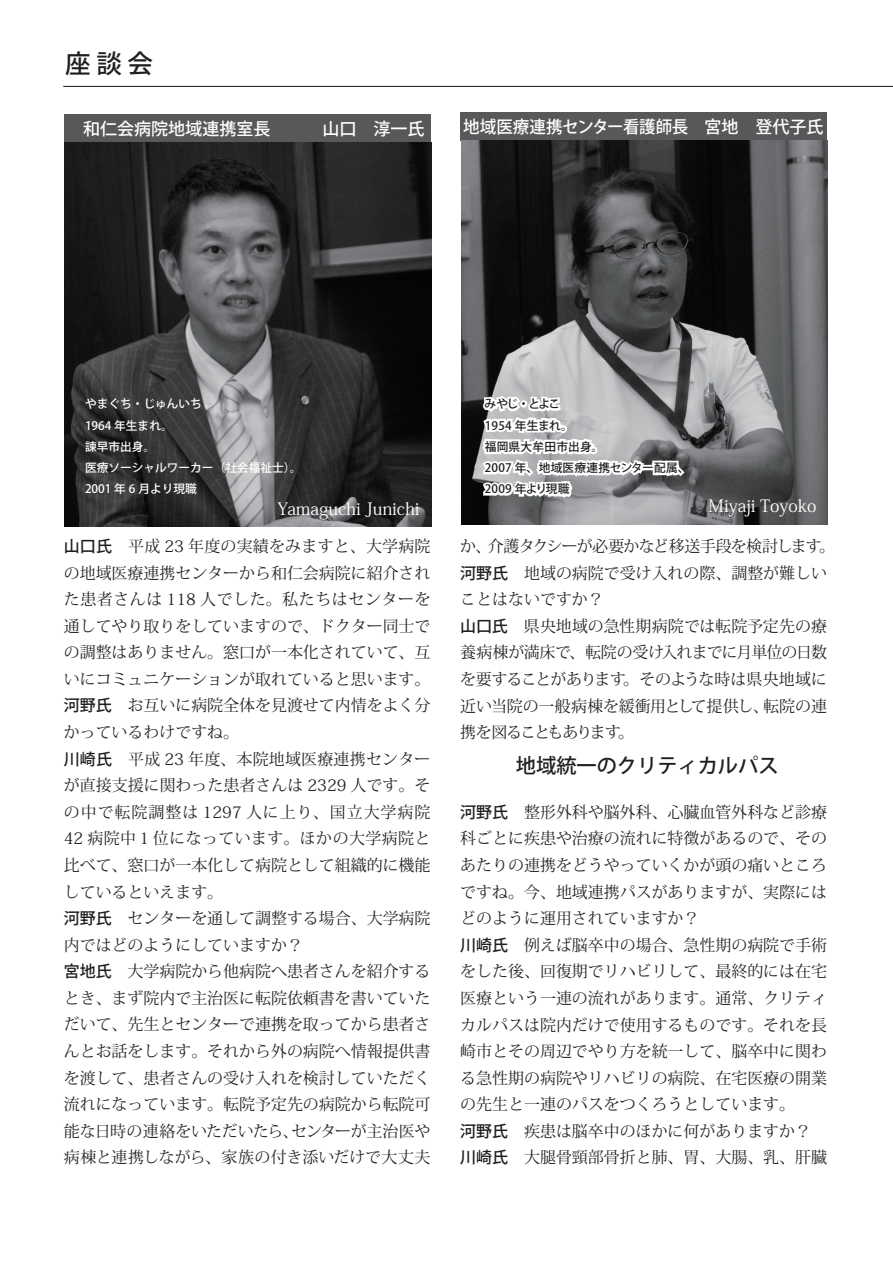
<style>
.page{position:relative;width:893px;height:1263px;background:#fff}
.page>*{position:absolute;margin:0;border:0;box-sizing:border-box;transform-origin:0 0}
.t1{font:500 25.5px "Koz Go Pro";color:#231f20}
.t2{font:500 20.25px "Koz Go Pro";color:#231f20}
.t3{font:500 16.95px "Koz Go Pro";color:#fff}
.t4{font:16.95px "Koz Min Pro";color:#fff}
.t5{font:15.9px/26.5px "Koz Min Pro";color:#231f20}
.t6{font:500 11.7px/21.3px "Koz Go Pro";color:#fff}
.t7{font:500 11.7px/21.3px "Koz Go Pro";letter-spacing:.02em;color:#231f20}
.s1{font-family:"Koz Go Pro";font-weight:500}
</style>
<div class="page">
<hr style="left:64px;top:86px;width:829px;height:1px;background:#231f20">
<div style="left:460px;top:112px;width:367px;height:28px;background:#57585a"></div>
<img style="left:461px;top:140px;width:367px;height:384px">
<svg style="left:477px;top:387px;width:210px;height:138px"></svg>
<div style="left:64px;top:114px;width:367px;height:28px;background:#57585a"></div>
<img style="left:64px;top:142px;width:367px;height:384px">
<h1 class="t1" style="left:65px;top:48px;width:89px">座 談 会</h1>
<p class="t3" style="left:83px;top:118px;width:189px">和仁会病院地域連携室長</p>
<p class="t3" style="left:463px;top:116px;width:227px">地域医療連携センター看護師長</p>
<p class="t3" style="left:322px;top:118px;width:104px">山口　淳一氏</p>
<p class="t3" style="left:704px;top:116px;width:121px">宮地　登代子氏</p>
<p class="t6" style="left:85px;top:394px;width:218px">やまぐち・じゅんいち<br>1964 年生まれ。<br>諫早市出身。<br>医療ソーシャルワーカー（社会福祉士）。<br>2001 年 6 月より現職</p>
<p class="t4" style="left:277px;top:497px;width:144px">Yamaguchi Junichi</p>
<p class="t7" style="left:485px;top:394px;width:206px">みやじ・とよこ<br>1954 年生まれ。<br>福岡県大牟田市出身。<br>2007 年、地域医療連携センター配属、<br>2009 年より現職</p>
<p class="t4" style="left:709px;top:494px;width:109px">Miyaji Toyoko</p>
<p class="t5" style="left:64px;top:532px;width:368px"><span class="s1">山口氏</span>　平成 23 年度の実績をみますと、大学病院の地域医療連携センターから和仁会病院に紹介された患者さんは 118 人でした。私たちはセンターを通してやり取りをしていますので、ドクター同士での調整はありません。窓口が一本化されていて、互いにコミュニケーションが取れていると思います。<span class="s1">河野氏</span>　お互いに病院全体を見渡せて内情をよく分かっているわけですね。<br><span class="s1">川崎氏</span>　平成 23 年度、本院地域医療連携センターが直接支援に関わった患者さんは 2329 人です。その中で転院調整は 1297 人に上り、国立大学病院<br>42 病院中１位になっています。ほかの大学病院と比べて、窓口が一本化して病院として組織的に機能しているといえます。<br><span class="s1">河野氏</span>　センターを通して調整する場合、大学病院内ではどのようにしていますか？<br><span class="s1">宮地氏</span>　大学病院から他病院へ患者さんを紹介するとき、まず院内で主治医に転院依頼書を書いていただいて、先生とセンターで連携を取ってから患者さんとお話をします。それから外の病院へ情報提供書を渡して、患者さんの受け入れを検討していただく流れになっています。転院予定先の病院から転院可能な日時の連絡をいただいたら、センターが主治医や病棟と連携しながら、家族の付き添いだけで大丈夫</p>
<p class="t5" style="left:460px;top:532px;width:376px">か、介護タクシーが必要かなど移送手段を検討します。<span class="s1">河野氏</span>　地域の病院で受け入れの際、調整が難しいことはないですか？<br><span class="s1">山口氏</span>　県央地域の急性期病院では転院予定先の療養病棟が満床で、転院の受け入れまでに月単位の日数を要することがあります。そのような時は県央地域に近い当院の一般病棟を緩衝用として提供し、転院の連携を図ることもあります。</p>
<p class="t2" style="left:516px;top:753px;width:264px">地域統一のクリティカルパス</p>
<p class="t5" style="left:460px;top:798px;width:368px"><span class="s1">河野氏</span>　整形外科や脳外科、心臓血管外科など診療科ごとに疾患や治療の流れに特徴があるので、そのあたりの連携をどうやっていくかが頭の痛いところですね。今、地域連携パスがありますが、実際にはどのように運用されていますか？<br><span class="s1">川崎氏</span>　例えば脳卒中の場合、急性期の病院で手術をした後、回復期でリハビリして、最終的には在宅医療という一連の流れがあります。通常、クリティカルパスは院内だけで使用するものです。それを長崎市とその周辺でやり方を統一して、脳卒中に関わる急性期の病院やリハビリの病院、在宅医療の開業の先生と一連のパスをつくろうとしています。<br><span class="s1">河野氏</span>　疾患は脳卒中のほかに何がありますか？<span class="s1">川崎氏</span>　大腿骨頸部骨折と肺、胃、大腸、乳、肝臓</p>
</div>
